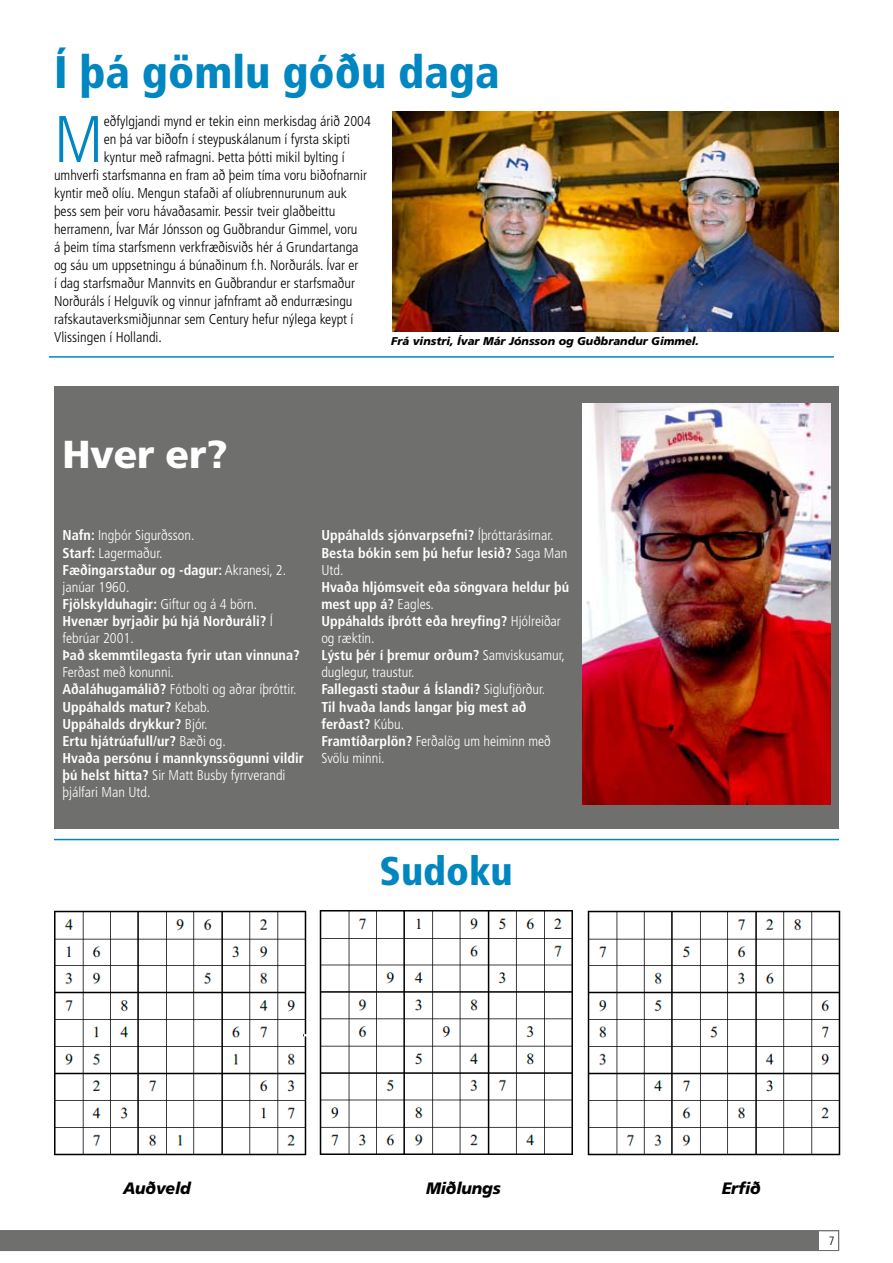
<style>
.page{position:relative;width:893px;height:1263px;background:#fff}
.page>*{position:absolute;margin:0;border:0;box-sizing:border-box;transform-origin:0 0}
.t1{font:300 condensed 65.85px "Frutiger";color:#0086c1}
.t2{font:900 condensed 45.6px "Frutiger";color:#0086c1}
.t3{font:900 condensed 39.9px "Frutiger";color:#0086c1}
.t4{font:900 39px "Frutiger";letter-spacing:-.01em;color:#fff}
.t5{font:italic 900 16.5px "Frutiger";letter-spacing:-.01em;color:#000;scale:.96 1}
.t6{font:700 condensed 14.25px/17.1px "Frutiger";color:#fff}
.t7{font:300 condensed 14.25px "Frutiger";color:#000}
.t8{font:300 condensed 12px "Frutiger";color:#000}
.t9{font:italic 900 11.25px "Frutiger";color:#000}
.s1{font-weight:300}
</style>
<div class="page">
<div style="left:54px;top:386px;width:785px;height:442px;background:#6f6f6e"></div>
<img style="left:583px;top:404px;width:247px;height:401px">
<svg style="left:0;top:1230px;width:839px;height:21px"></svg>
<div style="left:0;top:1231px;width:819px;height:19px;background:#6f6f6e"></div>
<img style="left:392px;top:112px;width:447px;height:220px">
<hr style="left:54px;top:839px;width:785px;height:1px;background:#0086c1">
<img style="left:54px;top:910px;width:252px;height:245px">
<img style="left:320px;top:910px;width:253px;height:245px">
<img style="left:588px;top:910px;width:252px;height:245px">
<hr style="left:49px;top:356px;width:785px;height:2px;background:#0086c1">
<h2 class="t2" style="left:54px;top:45px;width:447px">Í þá gömlu góðu daga</h2>
<h1 class="t1" style="left:54px;top:102px;width:51px">M</h1>
<p class="t7" style="left:104px;top:113px;width:268px">eðfylgjandi mynd er tekin einn merkisdag árið 2004</p>
<p class="t7" style="left:104px;top:131px;width:248px">en þá var biðofn í steypuskálanum í fyrsta skipti</p>
<p class="t7" style="left:104px;top:149px;width:242px">kyntur með rafmagni. Þetta þótti mikil bylting í</p>
<p class="t7" style="left:54px;top:167px;width:315px">umhverfi starfsmanna en fram að þeim tíma voru biðofnarnir</p>
<p class="t7" style="left:54px;top:185px;width:294px">kyntir með olíu. Mengun stafaði af olíubrennurunum auk</p>
<p class="t7" style="left:54px;top:203px;width:283px">þess sem þeir voru hávaðasamir. Þessir tveir glaðbeittu</p>
<p class="t7" style="left:54px;top:221px;width:305px">herramenn, Ívar Már Jónsson og Guðbrandur Gimmel, voru</p>
<p class="t7" style="left:54px;top:239px;width:306px">á þeim tíma starfsmenn verkfræðisviðs hér á Grundartanga</p>
<p class="t7" style="left:54px;top:257px;width:306px">og sáu um uppsetningu á búnaðinum f.h. Norðuráls. Ívar er</p>
<p class="t7" style="left:54px;top:275px;width:303px">í dag starfsmaður Mannvits en Guðbrandur er starfsmaður</p>
<p class="t7" style="left:54px;top:293px;width:300px">Norðuráls í Helguvík og vinnur jafnframt að endurræsingu</p>
<p class="t7" style="left:54px;top:311px;width:301px">rafskautaverksmiðjunnar sem Century hefur nýlega keypt í</p>
<p class="t7" style="left:54px;top:329px;width:109px">Vlissingen í Hollandi.</p>
<p class="t9" style="left:391px;top:334px;width:309px">Frá vinstri, Ívar Már Jónsson og Guðbrandur Gimmel.</p>
<h3 class="t4" style="left:63px;top:430px;width:167px">Hver er?</h3>
<p class="t6" style="left:63px;top:527px;width:225px">Nafn: <span class="s1">Ingþór Sigurðsson.<br></span>Starf: <span class="s1">Lagermaður.<br></span>Fæðingarstaður og -dagur: <span class="s1">Akranesi, 2. janúar 1960.<br></span>Fjölskylduhagir: <span class="s1">Giftur og á 4 börn.<br></span>Hvenær byrjaðir þú hjá Norðuráli? <span class="s1">Í febrúar 2001.</span></p>
<p class="t6" style="left:63px;top:647px;width:239px">Það skemmtilegasta fyrir utan vinnuna?</p>
<p class="t6" style="left:63px;top:664px;width:243px"><span class="s1">Ferðast með konunni.<br></span>Aðaláhugamálið? <span class="s1">Fótbolti og aðrar íþróttir.<br></span>Uppáhalds matur? <span class="s1">Kebab.<br></span>Uppáhalds drykkur? <span class="s1">Bjór.<br></span>Ertu hjátrúafull/ur? <span class="s1">Bæði og.<br></span>Hvaða persónu í mannkynssögunni vildir þú helst hitta? <span class="s1">Sir Matt Busby fyrrverandi þjálfari Man Utd.</span></p>
<p class="t6" style="left:321px;top:527px;width:247px">Uppáhalds sjónvarpsefni? <span class="s1">Íþróttarásirnar.<br></span>Besta bókin sem þú hefur lesið? <span class="s1">Saga Man<br>Utd.</span></p>
<p class="t6" style="left:321px;top:578px;width:249px">Hvaða hljómsveit eða söngvara heldur þú mest upp á? <span class="s1">Eagles.<br></span>Uppáhalds íþrótt eða hreyfing? <span class="s1">Hjólreiðar og ræktin.<br></span>Lýstu þér í þremur orðum? <span class="s1">Samviskusamur, duglegur, traustur.<br></span>Fallegasti staður á Íslandi? <span class="s1">Siglufjörður.<br></span>Til hvaða lands langar þig mest að ferðast? <span class="s1">Kúbu.<br></span>Framtíðarplön? <span class="s1">Ferðalög um heiminn með<br>Svölu minni.</span></p>
<h3 class="t3" style="left:380px;top:847px;width:135px">Sudoku</h3>
<p class="t5" style="left:123px;top:1178px;width:72px">Auðveld</p>
<p class="t5" style="left:426px;top:1178px;width:79px">Miðlungs</p>
<p class="t5" style="left:722px;top:1178px;width:42px">Erfið</p>
<p class="t8" style="left:829px;top:1234px;width:7px">7</p>
</div>
